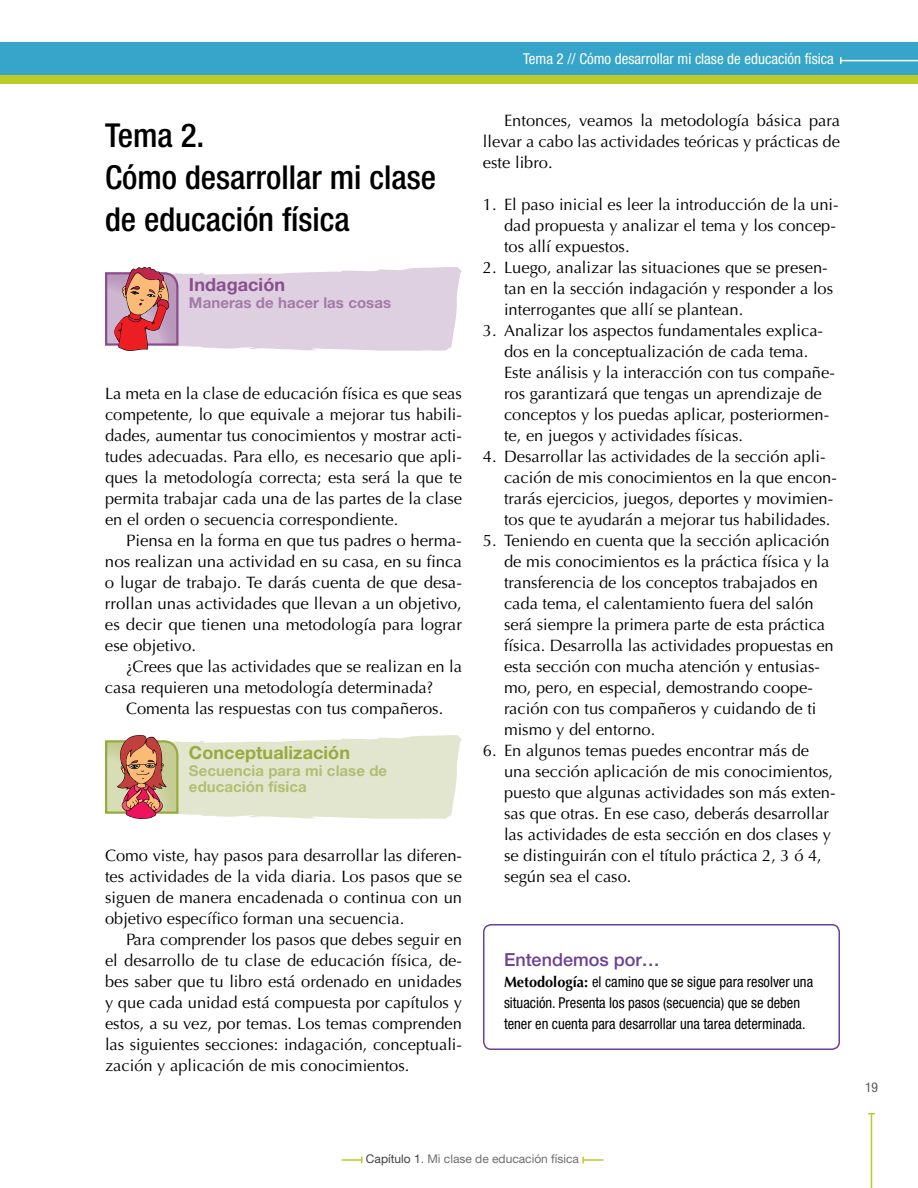
<style>
.page{position:relative;width:918px;height:1188px;background:#fff}
.page>*{position:absolute;margin:0;border:0;box-sizing:border-box;transform-origin:0 0}
.t1{font:500 condensed 33px/42px "Helvetica Neue LT Std";color:#000}
.t2{font:700 18px "Helvetica Neue LT Std";letter-spacing:.005em;color:#98aa3e}
.t3{font:500 18px "Helvetica Neue LT Std";color:#6c3f98}
.t4{font:700 18px "Helvetica Neue LT Std";letter-spacing:.005em;color:#8c4d8f}
.t5{font:16.5px/21px "Optima LT Std";color:#000}
.t6{font:condensed 15px/21px "Helvetica Neue LT Std";color:#000}
.t7{font:condensed 15px "Helvetica Neue LT Std";color:#fff}
.t8{font:700 15px/16.5px "Helvetica Neue LT Std";letter-spacing:.005em;color:#b2be73}
.t9{font:700 15px "Helvetica Neue LT Std";letter-spacing:.005em;color:#a579a8}
.t10{font:condensed 13.5px "Helvetica Neue LT Std";color:#58595b}
.t11{font:12px "Helvetica Neue LT Std";color:#6d6e71}
.s1{font-family:"Optima LT Std";font-weight:700;font-stretch:normal}
.s2{color:#414042}
</style>
<div class="page">
<hr style="left:871px;top:1114px;width:1px;height:74px;background:#bdcb2a">
<div style="left:0;top:72px;width:918px;height:12px;background:#bdcb2a"></div>
<div style="left:0;top:42px;width:918px;height:33px;background:#36a5c9"></div>
<hr style="left:841px;top:60px;width:77px;height:1px;background:#fff">
<svg style="left:840px;top:57px;width:2px;height:7px"></svg>
<svg style="left:105px;top:267px;width:357px;height:84px;background:#dac1cf"></svg>
<svg style="left:105px;top:735px;width:357px;height:84px;background:#ded6bf"></svg>
<hr style="left:342px;top:1159px;width:20px;height:2px;background:#bdcb2a">
<hr style="left:583px;top:1159px;width:20px;height:2px;background:#bdcb2a">
<div style="left:483px;top:924px;width:357px;height:126px;border:2px solid #6c3f98;border-radius:8px"></div>
<h1 class="t1" style="left:105px;top:114px;width:333px">Tema 2.<br>Cómo desarrollar mi clase de educación física</h1>
<p class="t4" style="left:189px;top:274px;width:98px">Indagación</p>
<p class="t9" style="left:189px;top:293px;width:204px">Maneras de hacer las cosas</p>
<p class="t5" style="left:105px;top:383px;width:359px;text-align:justify">La meta en la clase de educación física es que seas competente, lo que equivale a mejorar tus habili&shy;dades, aumentar tus conocimientos y mostrar acti&shy;tudes adecuadas. Para ello, es necesario que apli&shy;ques la metodología correcta; esta será la que te permita trabajar cada una de las partes de la clase en el orden o secuencia correspondiente.</p>
<p class="t5" style="left:105px;top:530px;width:359px;text-align:justify;text-indent:21px">Piensa en la forma en que tus padres o herma&shy;nos realizan una actividad en su casa, en su finca o lugar de trabajo. Te darás cuenta de que desa&shy;rrollan unas actividades que llevan a un objetivo, es decir que tienen una metodología para lograr ese objetivo.</p>
<p class="t5" style="left:105px;top:656px;width:358px;text-indent:21px">¿Crees que las actividades que se realizan en la casa requieren una metodología determinada?</p>
<p class="t5" style="left:126px;top:698px;width:319px">Comenta las respuestas con tus compañeros.</p>
<p class="t2" style="left:189px;top:742px;width:163px">Conceptualización</p>
<p class="t8" style="left:189px;top:762px;width:200px">Secuencia para mi clase de educación física</p>
<p class="t5" style="left:105px;top:845px;width:359px;text-align:justify">Como viste, hay pasos para desarrollar las diferen&shy;tes actividades de la vida diaria. Los pasos que se siguen de manera encadenada o continua con un objetivo específico forman una secuencia.</p>
<p class="t5" style="left:105px;top:929px;width:359px;text-align:justify;text-indent:21px">Para comprender los pasos que debes seguir en el desarrollo de tu clase de educación física, de&shy;bes saber que tu libro está ordenado en unidades y que cada unidad está compuesta por capítulos y estos, a su vez, por temas. Los temas comprenden las siguientes secciones: indagación, conceptuali&shy;zación y aplicación de mis conocimientos.</p>
<p class="t7" style="left:523px;top:50px;width:312px">Tema 2 // Cómo desarrollar mi clase de educación física</p>
<p class="t5" style="left:483px;top:110px;width:358px;text-align:justify;text-indent:21px">Entonces, veamos la metodología básica para llevar a cabo las actividades teóricas y prácticas de este libro.</p>
<p class="t5" style="left:504px;top:194px;width:336px;text-indent:-21px">1. El paso inicial es leer la introducción de la uni&shy;dad propuesta y analizar el tema y los concep&shy;tos allí expuestos.</p>
<p class="t5" style="left:504px;top:257px;width:331px;text-indent:-21px">2. Luego, analizar las situaciones que se presen&shy;tan en la sección indagación y responder a los interrogantes que allí se plantean.</p>
<p class="t5" style="left:504px;top:320px;width:332px;text-indent:-21px">3. Analizar los aspectos fundamentales explica&shy;dos en la conceptualización de cada tema.<br>Este análisis y la interacción con tus compañe&shy;ros garantizará que tengas un aprendizaje de conceptos y los puedas aplicar, posteriormen&shy;te, en juegos y actividades físicas.</p>
<p class="t5" style="left:504px;top:446px;width:334px;text-indent:-21px">4. Desarrollar las actividades de la sección apli&shy;cación de mis conocimientos en la que encon&shy;trarás ejercicios, juegos, deportes y movimien&shy;tos que te ayudarán a mejorar tus habilidades.</p>
<p class="t5" style="left:504px;top:530px;width:331px;text-indent:-21px">5. Teniendo en cuenta que la sección aplicación de mis conocimientos es la práctica física y la transferencia de los conceptos trabajados en cada tema, el calentamiento fuera del salón será siempre la primera parte de esta práctica física. Desarrolla las actividades propuestas en esta sección con mucha atención y entusias&shy;mo, pero, en especial, demostrando coope&shy;ración con tus compañeros y cuidando de ti mismo y del entorno.</p>
<p class="t5" style="left:504px;top:740px;width:333px;text-indent:-21px">6. En algunos temas puedes encontrar más de una sección aplicación de mis conocimientos, puesto que algunas actividades son más exten&shy;sas que otras. En ese caso, deberás desarrollar las actividades de esta sección en dos clases y se distinguirán con el título práctica 2, 3 ó 4, según sea el caso.</p>
<p class="t3" style="left:504px;top:949px;width:157px">Entendemos por…</p>
<p class="t6" style="left:504px;top:971px;width:311px"><span class="s1">Metodología:</span> el camino que se sigue para resolver una situación. Presenta los pasos (secuencia) que se deben tener en cuenta para desarrollar una tarea determinada.</p>
<p class="t11" style="left:366px;top:1152px;width:215px"><span class="s2">Capítulo 1</span>. Mi clase de educación física</p>
<p class="t10" style="left:865px;top:1079px;width:14px">19</p>
</div>
